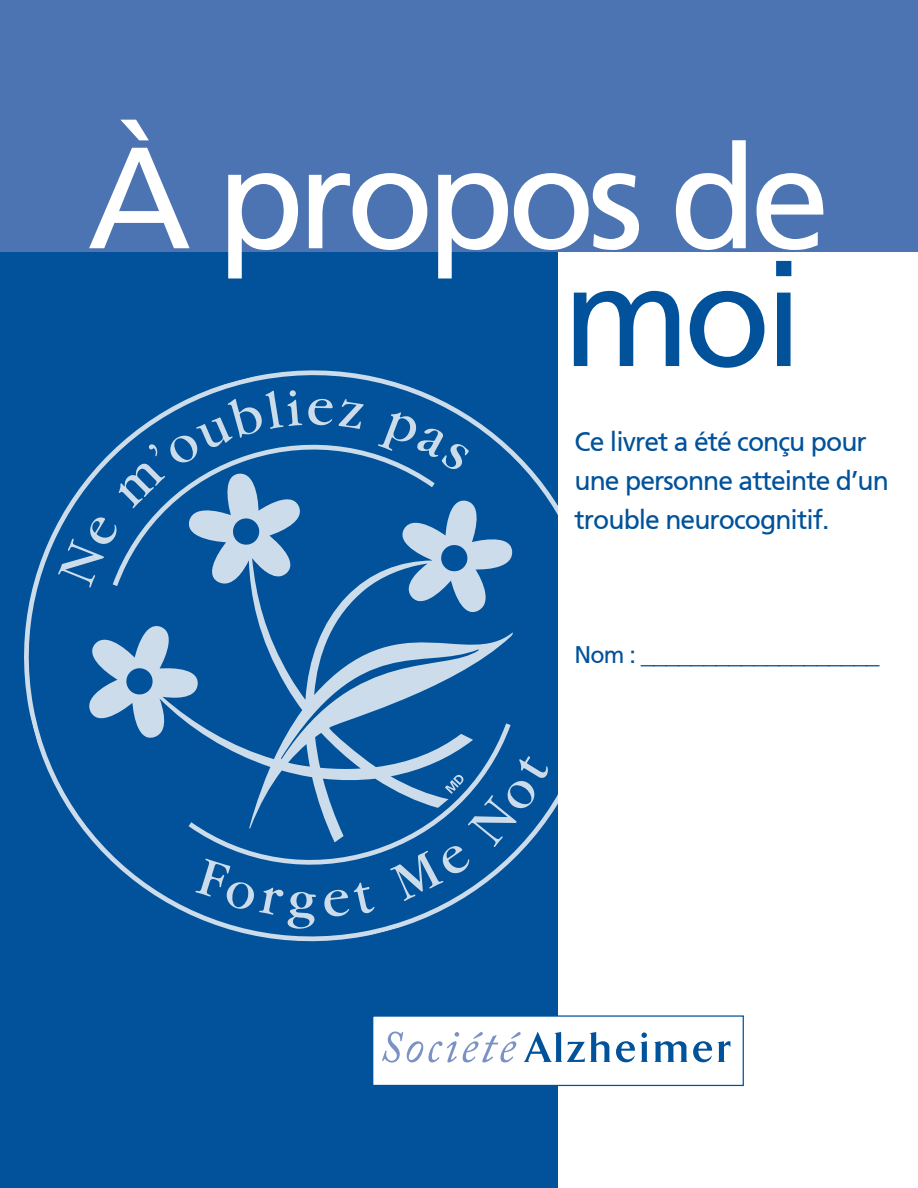
<style>
.page{position:relative;width:918px;height:1188px;background:#fff}
.page>*{position:absolute;margin:0;border:0;box-sizing:border-box;transform-origin:0 0}
.t1{font:144px "Frutiger 55 Roman";letter-spacing:-.05em;color:#fff}
.t2{font:144px "Frutiger 55 Roman";color:#01529a}
.t3{font:27px/39px "Frutiger 55 Roman";letter-spacing:-.035em;color:#01529a}
.s1{font-size:24px}
</style>
<div class="page">
<div style="left:0;top:252px;width:558px;height:936px;background:#01529a"></div>
<svg style="left:24px;top:370px;width:534px;height:572px"></svg>
<svg style="left:113px;top:435px;width:322px;height:151px"></svg>
<svg style="left:189px;top:723px;width:322px;height:152px"></svg>
<svg style="left:58px;top:516px;width:60px;height:72px"></svg>
<svg style="left:119px;top:390px;width:183px;height:119px"></svg>
<svg style="left:308px;top:399px;width:56px;height:30px"></svg>
<svg style="left:378px;top:412px;width:91px;height:59px"></svg>
<svg style="left:195px;top:858px;width:121px;height:71px"></svg>
<svg style="left:324px;top:882px;width:51px;height:35px"></svg>
<svg style="left:390px;top:756px;width:159px;height:145px"></svg>
<div style="left:0;top:0;width:918px;height:252px;background:#4d74b2"></div>
<div style="left:373px;top:1016px;width:370px;height:69px;background:#fff"></div>
<svg style="left:616px;top:1032px;width:32px;height:30px"></svg>
<svg style="left:654px;top:1041px;width:76px;height:21px"></svg>
<svg style="left:382px;top:1032px;width:228px;height:31px"></svg>
<div style="left:372px;top:1015px;width:372px;height:71px;border:1px solid #01529a"></div>
<p class="t1" style="left:87px;top:114px;width:744px">À propos de</p>
<p class="t2" style="left:562px;top:231px;width:243px">moi</p>
<p class="t3" style="left:575px;top:422px;width:316px">Ce livret a été conçu pour une personne atteinte d’un trouble neurocognitif.</p>
<p class="t3" style="left:575px;top:634px;width:307px"><span class="s1">Nom :</span> ___________________</p>
</div>
